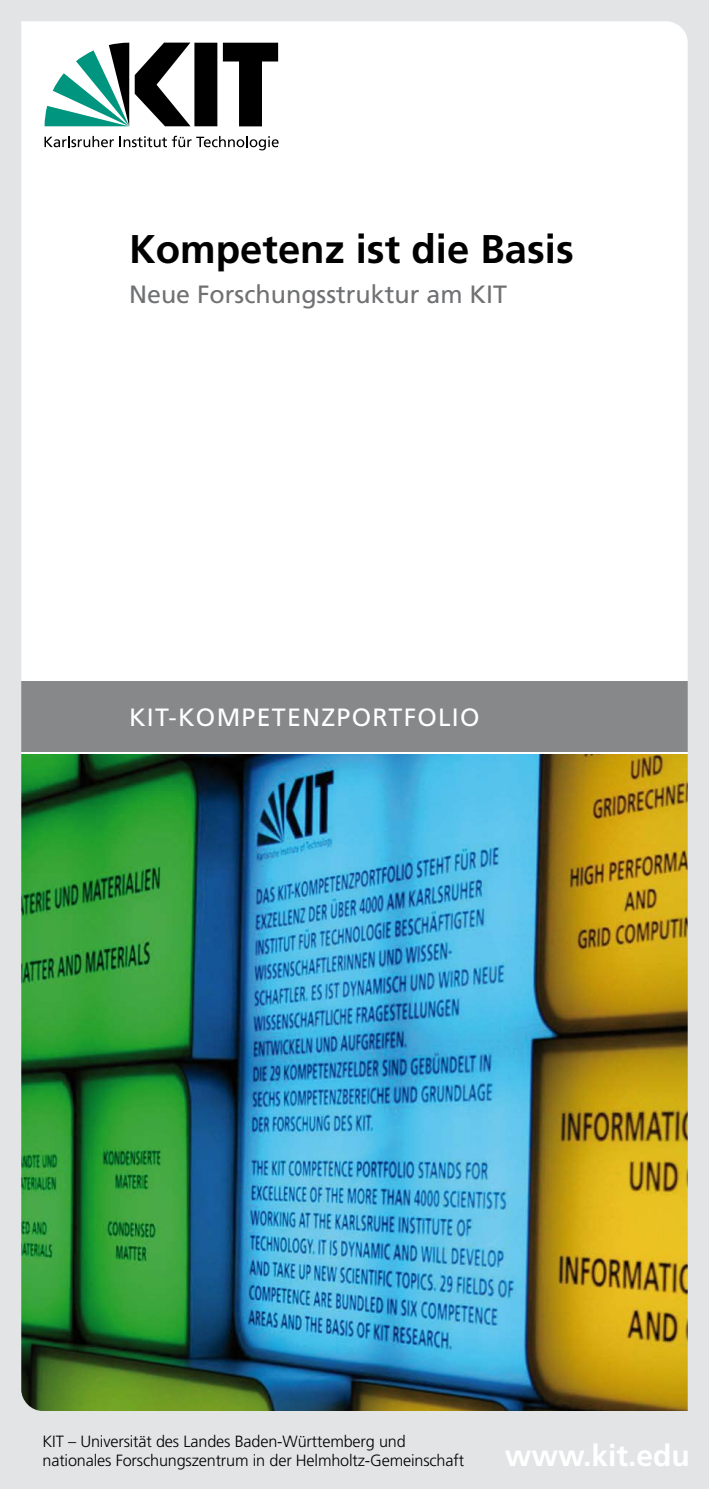
<style>
.page{position:relative;width:709px;height:1489px;background:#fff}
.page>*{position:absolute;margin:0;border:0;box-sizing:border-box;transform-origin:0 0}
.t1{font:700 40px "Frutiger";color:#000}
.t2{font:700 30px "Frutiger";color:#fff}
.Fließtext{font:25px "Frutiger";color:#707173}
.t3{font:25px "Frutiger";letter-spacing:.05em;color:#fff}
.t4{font:300 16.25px "Frutiger";letter-spacing:-.01em;color:#000}
</style>
<div class="page">
<img style="left:0;top:0;width:709px;height:1488px">
<p class="t1" style="left:129px;top:226px;width:446px">Kompetenz ist die Basis</p>
<p class="Fließtext" style="left:129px;top:280px;width:379px">Neue Forschungsstruktur am KIT</p>
<p class="t3" style="left:129px;top:702px;width:352px">KIT-Kompetenzportfoli o</p>
<p class="t4" style="left:43px;top:1431px;width:365px">KIT – Universität des Landes Baden-Württemberg und</p>
<p class="t4" style="left:43px;top:1451px;width:423px">nationales Forschungszentrum in der Helmholtz-Gemeinschaft</p>
<p class="t2" style="left:504px;top:1437px;width:187px">www.kit.edu</p>
</div>
